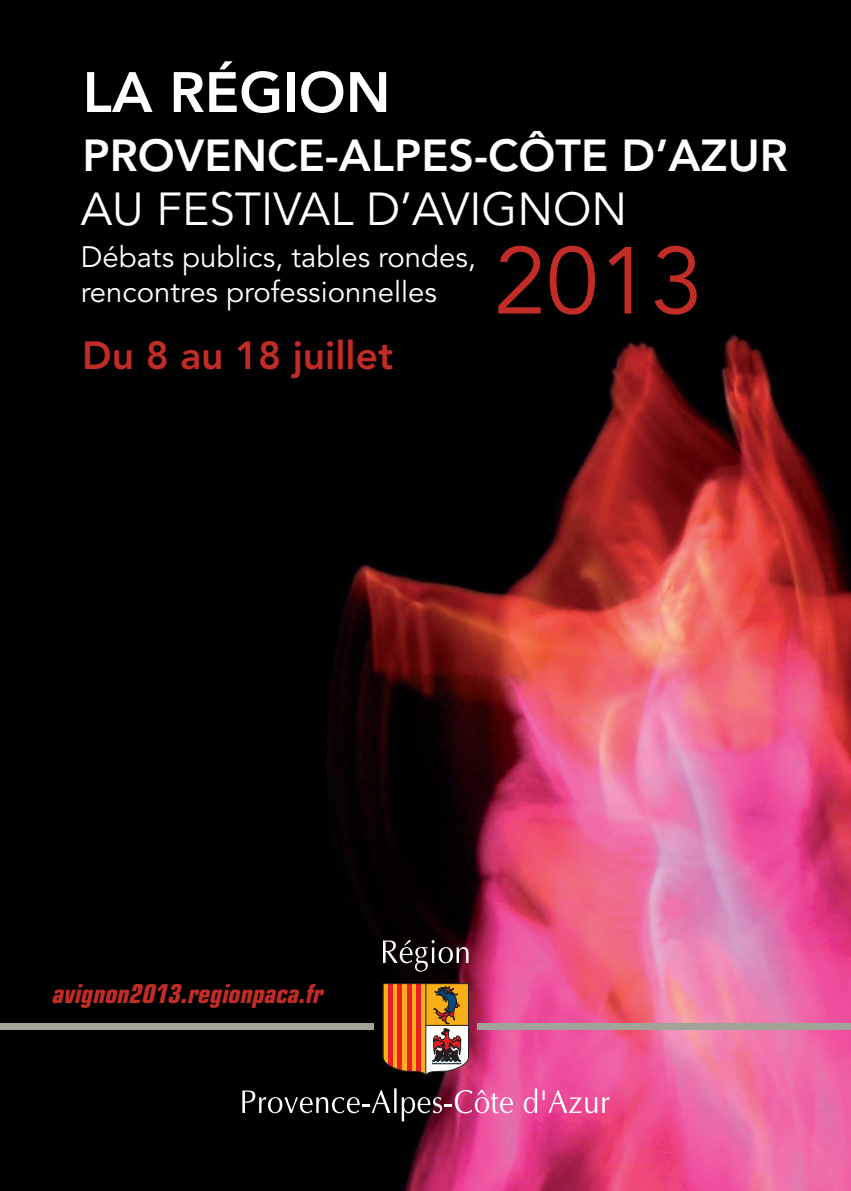
<style>
.page{position:relative;width:851px;height:1191px;background:#fff}
.page>*{position:absolute;margin:0;border:0;box-sizing:border-box;transform-origin:0 0}
.t1{font:94.2px "Avenir LT Std";color:#c22c26}
.t2{font:800 56.4px "Avenir LT Std";color:#fff}
.t3{font:46px "Avenir LT Std";color:#fff}
.t4{font:800 44.4px "Avenir LT Std";color:#fff}
.t5{font:800 39px "Avenir LT Std";color:#c22c26}
.t6{font:29.4px/35.2px "Avenir LT Std";color:#fff}
.t7{font:italic 700 condensed 26px "Eurostile LT Std";color:#c22c26}
</style>
<div class="page">
<img style="left:0;top:0;width:851px;height:1191px">
<svg style="left:383px;top:940px;width:85px;height:31px;background:#3f3537"></svg>
<svg style="left:242px;top:1088px;width:154px;height:25px;background:#313132"></svg>
<svg style="left:402px;top:1090px;width:111px;height:31px;background:#9b4d6f"></svg>
<svg style="left:524px;top:1088px;width:85px;height:25px;background:#f06fac"></svg>
<svg style="left:382px;top:983px;width:87px;height:94px;background:#c2713d"></svg>
<div style="left:0;top:1023px;width:374px;height:7px;background:#a0a397"></div>
<div style="left:477px;top:1023px;width:374px;height:7px;background:#a0a397"></div>
<h2 class="t2" style="left:83px;top:69px;width:309px">LA RÉGION</h2>
<h3 class="t4" style="left:83px;top:137px;width:707px">PROVENCE-ALPES-CÔTE D’AZUR</h3>
<h3 class="t3" style="left:81px;top:182px;width:548px">AU FESTIVAL D’AVIGNON</h3>
<p class="t6" style="left:81px;top:239px;width:397px">Débats publics, tables rondes, rencontres professionnelles</p>
<h1 class="t1" style="left:494px;top:226px;width:211px">2013</h1>
<h3 class="t5" style="left:82px;top:340px;width:312px">Du 8 au 18 juillet</h3>
<p class="t7" style="left:51px;top:983px;width:277px">avignon2013.regionpaca.fr</p>
</div>
